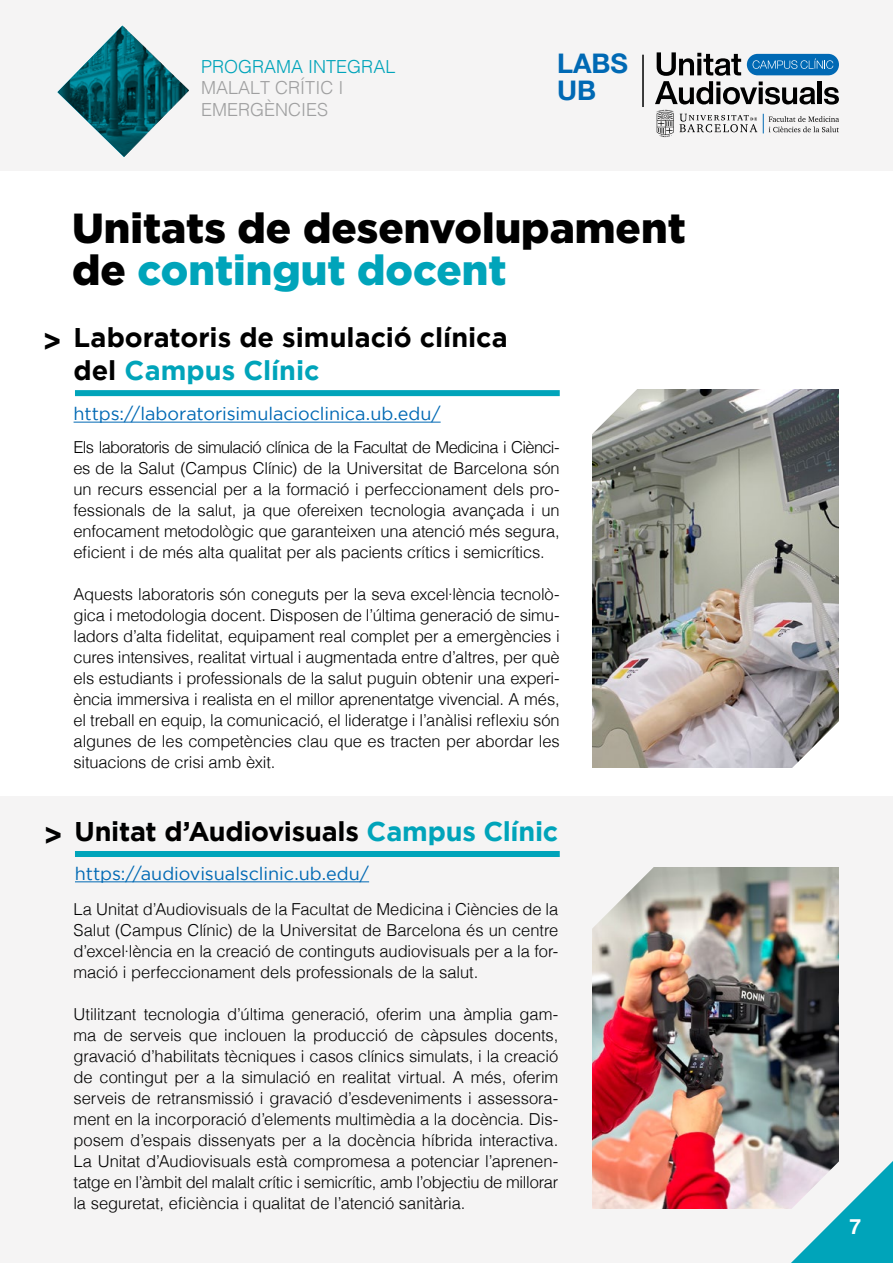
<style>
.page{position:relative;width:893px;height:1263px;background:#fff}
.page>*{position:absolute;margin:0;border:0;box-sizing:border-box;transform-origin:0 0}
.t1{font:900 42px/42px "Gotham HTF";color:#000}
.t2{font:700 30px "Gotham";color:#000}
.t3{font:700 27px/33px "Gotham";letter-spacing:-.005em;color:#000}
.t4{font:700 27px/27px "Helvetica Neue";color:#0069b4}
.t5{font:700 21px "Helvetica";color:#fff}
.t6{font:18px "Gotham";letter-spacing:-.005em;color:#0069b4}
.t7{font:300 18px/21.6px "Helvetica";color:#9f9fa0}
.t8{font:300 18px "Helvetica";color:#00a4ba}
.t9{font:300 16.5px/21px "Helvetica";letter-spacing:-.01em;color:#000;text-align:justify}
.s1{color:#00a4ba}
</style>
<div class="page">
<img style="left:592px;top:390px;width:247px;height:378px">
<svg style="left:748px;top:684px;width:128px;height:113px"></svg>
<div style="left:0;top:797px;width:893px;height:466px;background:#f5f4f4"></div>
<img style="left:592px;top:867px;width:247px;height:342px">
<svg style="left:748px;top:1124px;width:145px;height:139px"></svg>
<div style="left:0;top:0;width:893px;height:170px;background:#f5f4f4"></div>
<svg style="left:57px;top:26px;width:132px;height:131px"></svg>
<hr style="left:74px;top:422px;width:367px;height:1px;background:#0069b4">
<hr style="left:75px;top:881px;width:294px;height:1px;background:#0069b4">
<svg style="left:655px;top:52px;width:184px;height:85px"></svg>
<svg style="left:592px;top:389px;width:119px;height:53px"></svg>
<svg style="left:592px;top:867px;width:90px;height:70px"></svg>
<div style="left:75px;top:390px;width:485px;height:6px;background:#00a4ba"></div>
<div style="left:75px;top:851px;width:485px;height:6px;background:#00a4ba"></div>
<hr style="left:642px;top:55px;width:2px;height:52px;background:#000">
<p class="t8" style="left:201px;top:51px;width:196px">PROGRAMA INTEGRAL</p>
<p class="t7" style="left:201px;top:76px;width:144px">MALALT CRÍTIC I<br>EMERGÈNCIES</p>
<h3 class="t4" style="left:557px;top:50px;width:73px">LABS<br>UB</h3>
<h1 class="t1" style="left:72px;top:206px;width:615px">Unitats de desenvolupament de <span class="s1">contingut docent</span></h1>
<h2 class="t2" style="left:43px;top:324px;width:21px">&gt;</h2>
<h3 class="t3" style="left:74px;top:321px;width:436px">Laboratoris de simulació clínica del <span class="s1">Campus Clínic</span></h3>
<p class="t6" style="left:74px;top:404px;width:369px">https://laboratorisimulacioclinica.ub.edu/</p>
<p class="t9" style="left:74px;top:435px;width:488px">Els laboratoris de simulació clínica de la Facultat de Medicina i Ciènci&shy;es de la Salut (Campus Clínic) de la Universitat de Barcelona són un recurs essencial per a la formació i perfeccionament dels pro&shy;fessionals de la salut, ja que ofereixen tecnologia avançada i un enfocament metodològic que garanteixen una atenció més segura, eficient i de més alta qualitat per als pacients crítics i semicrítics.</p>
<p class="t9" style="left:74px;top:582px;width:488px">Aquests laboratoris són coneguts per la seva excel·lència tecnolò&shy;gica i metodologia docent. Disposen de l’última generació de simu&shy;ladors d’alta fidelitat, equipament real complet per a emergències i cures intensives, realitat virtual i augmentada entre d’altres, per què els estudiants i professionals de la salut puguin obtenir una experi&shy;ència immersiva i realista en el millor aprenentatge vivencial. A més, el treball en equip, la comunicació, el lideratge i l’anàlisi reflexiu són algunes de les competències clau que es tracten per abordar les situacions de crisi amb èxit.</p>
<h2 class="t2" style="left:43px;top:818px;width:21px">&gt;</h2>
<h3 class="t3" style="left:74px;top:815px;width:485px">Unitat d’Audiovisuals <span class="s1">Campus Clínic</span></h3>
<p class="t6" style="left:75px;top:863px;width:296px">https://audiovisualsclinic.ub.edu/</p>
<p class="t9" style="left:74px;top:898px;width:486px">La Unitat d’Audiovisuals de la Facultat de Medicina i Ciències de la Salut (Campus Clínic) de la Universitat de Barcelona és un centre d’excel·lència en la creació de continguts audiovisuals per a la for&shy;mació i perfeccionament dels professionals de la salut.</p>
<p class="t9" style="left:74px;top:1003px;width:486px">Utilitzant tecnologia d’última generació, oferim una àmplia gam&shy;ma de serveis que inclouen la producció de càpsules docents, gravació d’habilitats tècniques i casos clínics simulats, i la creació de contingut per a la simulació en realitat virtual. A més, oferim serveis de retransmissió i gravació d’esdeveniments i assessora&shy;ment en la incorporació d’elements multimèdia a la docència. Dis&shy;posem d’espais dissenyats per a la docència híbrida interactiva.<br>La Unitat d’Audiovisuals està compromesa a potenciar l’aprenen&shy;tatge en l’àmbit del malalt crític i semicrític, amb l’objectiu de millorar la seguretat, eficiència i qualitat de l’atenció sanitària.</p>
<p class="t5" style="left:850px;top:1214px;width:13px">7</p>
</div>
